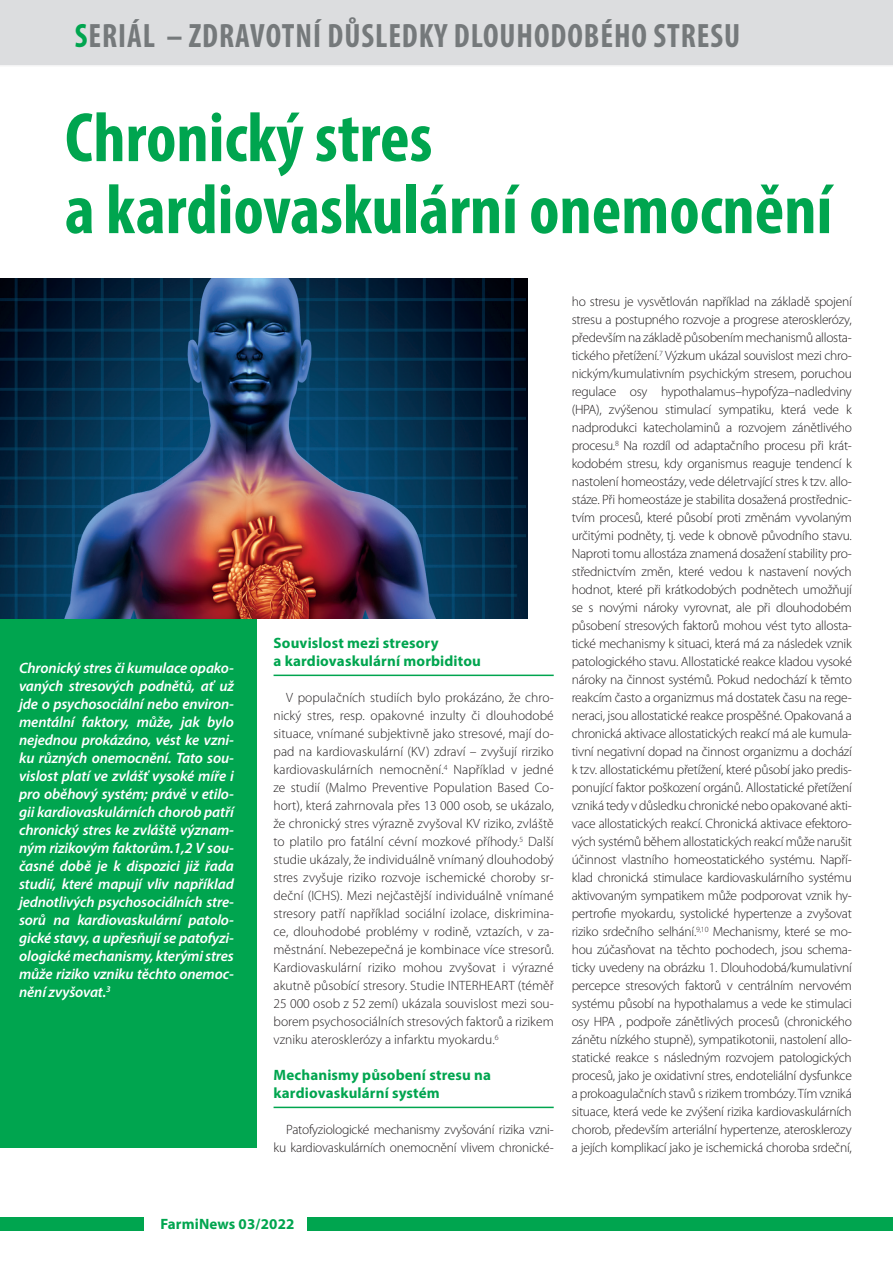
<style>
.page{position:relative;width:893px;height:1263px;background:#fff}
.page>*{position:absolute;margin:0;border:0;box-sizing:border-box;transform-origin:0 0}
.t1{font:700 condensed 70.5px/72px "Myriad Pro";color:#00a54f}
.t2{font:700 condensed 33.9px "Myriad Pro";letter-spacing:.03em;color:#75797b;scale:.95 1}
.t3{font:italic 600 15px/18px "Myriad Pro";letter-spacing:-.01em;color:#fff;text-align:justify}
.t4{font:700 15px/18px "Myriad Pro";letter-spacing:.01em;color:#00a54f}
.t5{font:300 13.5px/18px "Myriad Pro";letter-spacing:-.02em;color:#231f20;text-align:justify}
.s1{color:#00a54f}
</style>
<div class="page">
<div style="left:0;top:1218px;width:893px;height:13px;background:#00a54f"></div>
<div style="left:145px;top:1182px;width:162px;height:67px;background:#fff"></div>
<div style="left:0;top:0;width:893px;height:67px;background:#dcdddf"></div>
<hr style="left:0;top:65px;width:893px;height:2px;background:#fff">
<hr style="left:274px;top:675px;width:280px;height:1px;background:#00a54f">
<hr style="left:274px;top:1107px;width:280px;height:1px;background:#00a54f">
<div style="left:0;top:310px;width:257px;height:838px;background:#00a54f"></div>
<img style="left:0;top:279px;width:527px;height:340px">
<h2 class="t2" style="left:75px;top:14px;width:702px"><span class="s1">S</span>ERIÁL – ZDRAVOTNÍ DŮSLEDKY DLOUHODOBÉHO STRESU</h2>
<h1 class="t1" style="left:65px;top:100px;width:769px">Chronický stres<br>a kardiovaskulární onemocnění</h1>
<p class="t3" style="left:19px;top:658px;width:216px">Chronický stres či kumulace opako&shy;vaných stresových podnětů, ať už jde o psychosociální nebo environ&shy;mentální faktory, může, jak bylo nejednou prokázáno, vést ke vzni&shy;ku různých onemocnění. Tato sou&shy;vislost platí ve zvlášť vysoké míře i pro oběhový systém; právě v etilo&shy;gii kardiovaskulárních chorob patří chronický stres ke zvláště význam&shy;ným rizikovým faktorům.1,2 V sou&shy;časné době je k dispozici již řada studií, které mapují vliv například jednotlivých psychosociálních stre&shy;sorů na kardiovaskulární patolo&shy;gické stavy, a upřesňují se patofyzi&shy;ologické mechanismy, kterými stres může riziko vzniku těchto onemoc&shy;nění zvyšovat.<sup>3</sup></p>
<p class="t4" style="left:274px;top:633px;width:209px">Souvislost mezi stresory<br>a kardiovaskulární morbiditou</p>
<p class="t5" style="left:274px;top:689px;width:282px;text-indent:13px">V populačních studiích bylo prokázáno, že chro&shy;nický stres, resp. opakovné inzulty či dlouhodobé situace, vnímané subjektivně jako stresové, mají do&shy;pad na kardiovaskulární (KV) zdraví – zvyšují rirziko kardiovaskulárních nemocnění.<sup>4</sup> Například v jedné ze studií (Malmo Preventive Population Based Co&shy;hort), která zahrnovala přes 13 000 osob, se ukázalo, že chronický stres výrazně zvyšoval KV riziko, zvláště to platilo pro fatální cévní mozkové příhody.<sup>5</sup> Další studie ukázaly, že individuálně vnímaný dlouhodobý stres zvyšuje riziko rozvoje ischemické choroby sr&shy;deční (ICHS). Mezi nejčastější individuálně vnímané stresory patří například sociální izolace, diskrimina&shy;ce, dlouhodobé problémy v rodině, vztazích, v za&shy;městnání. Nebezepečná je kombinace více stresorů.<br>Kardiovaskulární riziko mohou zvyšovat i výrazné akutně působící stresory. Studie INTERHEART (téměř 25 000 osob z 52 zemí) ukázala souvislost mezi sou&shy;borem psychosociálních stresových faktorů a rizikem vzniku aterosklerózy a infarktu myokardu.<sup>6</sup></p>
<p class="t4" style="left:274px;top:1065px;width:219px">Mechanismy působení stresu na kardiovaskulární systém</p>
<p class="t5" style="left:274px;top:1121px;width:282px;text-align:right">Patofyziologické mechanismy zvyšování rizika vzni&shy;ku kardiovaskulárních onemocnění vlivem chronické-</p>
<p class="t5" style="left:572px;top:293px;width:282px">ho stresu je vysvětlován například na základě spojení stresu a postupného rozvoje a progrese aterosklerózy, především na základě působením mechanismů allosta&shy;tického přetížení.<sup>7</sup> Výzkum ukázal souvislost mezi chro&shy;nickým/kumulativním psychickým stresem, poruchou regulace osy hypothalamus–hypofýza–nadledviny (HPA), zvýšenou stimulací sympatiku, která vede k nadprodukci katecholaminů a rozvojem zánětlivého procesu.<sup>8</sup> Na rozdíl od adaptačního procesu při krát&shy;kodobém stresu, kdy organismus reaguje tendencí k nastolení homeostázy, vede déletrvající stres k tzv. allo&shy;stáze. Při homeostáze je stabilita dosažená prostřednic&shy;tvím procesů, které působí proti změnám vyvolaným určitými podněty, tj. vede k obnově původního stavu.<br>Naproti tomu allostáza znamená dosažení stability pro&shy;střednictvím změn, které vedou k nastavení nových hodnot, které při krátkodobých podnětech umožňují se s novými nároky vyrovnat, ale při dlouhodobém působení stresových faktorů mohou vést tyto allosta&shy;tické mechanismy k situaci, která má za následek vznik patologického stavu. Allostatické reakce kladou vysoké nároky na činnost systémů. Pokud nedochází k těmto reakcím často a organizmus má dostatek času na rege&shy;neraci, jsou allostatické reakce prospěšné. Opakovaná a chronická aktivace allostatických reakcí má ale kumula&shy;tivní negativní dopad na činnost organizmu a dochází k tzv. allostatickému přetížení, které působí jako predis&shy;ponující faktor poškození orgánů. Allostatické přetížení vzniká tedy v důsledku chronické nebo opakované akti&shy;vace allostatických reakcí. Chronická aktivace efektoro&shy;vých systémů během allostatických reakcí může narušit účinnost vlastního homeostatického systému. Napří&shy;klad chronická stimulace kardiovaskulárního systému aktivovaným sympatikem může podporovat vznik hy&shy;pertrofie myokardu, systolické hypertenze a zvyšovat riziko srdečního selhání.<sup>9,10</sup> Mechanismy, které se mo&shy;hou zúčasňovat na těchto pochodech, jsou schema&shy;ticky uvedeny na obrázku 1. Dlouhodobá/kumulativní percepce stresových faktorů v centrálním nervovém systému působí na hypothalamus a vede ke stimulaci osy HPA , podpoře zánětlivých procesů (chronického zánětu nízkého stupně), sympatikotonii, nastolení allo&shy;statické reakce s následným rozvojem patologických procesů, jako je oxidativní stres, endoteliální dysfunkce a prokoagulačních stavů s rizikem trombózy. Tím vzniká situace, která vede ke zvýšení rizika kardiovaskulárních chorob, především arteriální hypertenze, aterosklerozy a jejích komplikací jako je ischemická choroba srdeční,</p>
<p class="t4" style="left:160px;top:1214px;width:136px">FarmiNews 03/2022</p>
</div>
